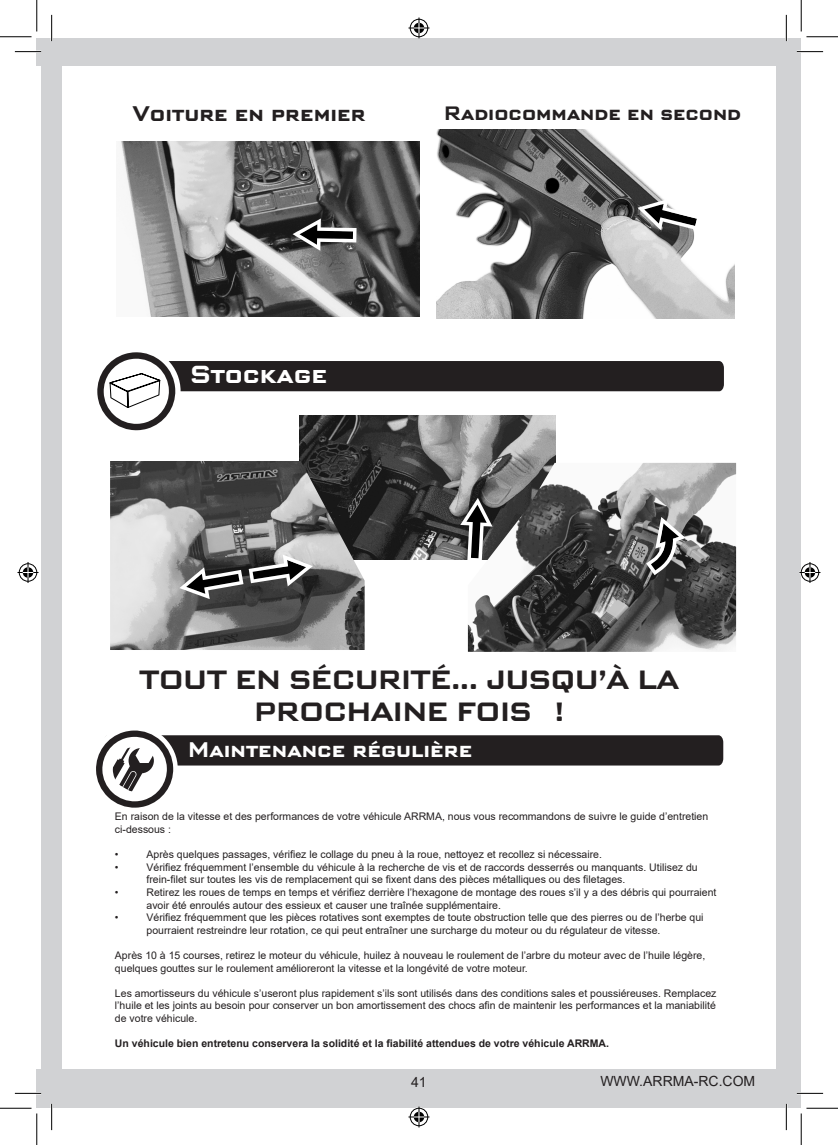
<style>
.page{position:relative;width:838px;height:1145px;background:#fff}
.page>*{position:absolute;margin:0;border:0;box-sizing:border-box;transform-origin:0 0}
.t1{font:700 26.25px/31.5px "Bank Gothic";color:#231f20;text-align:center}
.t2{font:700 24.5px "Bank Gothic";color:#fff}
.t3{font:700 21px "Bank Gothic";color:#fff}
.t4{font:700 21px "Bank Gothic";color:#231f20}
.t5{font:700 19.25px "Bank Gothic";color:#231f20}
.t6{font:14px "Arial";color:#231f20}
.t7{font:10.5px/12.6px "Arial";color:#231f20}
.t8{font:700 10.5px "Arial";color:#231f20}
</style>
<div class="page">
<div style="left:37px;top:38px;width:763px;height:1069px;background:#d1d2d4"></div>
<div style="left:62px;top:67px;width:713px;height:1002px;background:#fff"></div>
<hr style="left:37px;top:67px;width:4px;height:1002px;background:#fff">
<svg style="left:97px;top:352px;width:626px;height:79px"></svg>
<svg style="left:96px;top:730px;width:627px;height:78px"></svg>
<img style="left:437px;top:129px;width:297px;height:189px">
<svg style="left:637px;top:199px;width:64px;height:31px"></svg>
<img style="left:299px;top:415px;width:256px;height:145px">
<img style="left:110px;top:461px;width:254px;height:189px">
<img style="left:468px;top:463px;width:268px;height:189px">
<svg style="left:646px;top:517px;width:39px;height:58px"></svg>
<svg style="left:617px;top:497px;width:21px;height:13px"></svg>
<img style="left:120px;top:142px;width:299px;height:175px">
<svg style="left:292px;top:218px;width:64px;height:33px"></svg>
<svg style="left:179px;top:567px;width:64px;height:32px"></svg>
<svg style="left:249px;top:555px;width:64px;height:31px"></svg>
<svg style="left:460px;top:498px;width:32px;height:64px"></svg>
<hr style="left:15px;top:51px;width:26px;height:2px;background:#fff">
<hr style="left:796px;top:51px;width:27px;height:2px;background:#fff">
<hr style="left:15px;top:1092px;width:26px;height:2px;background:#fff">
<hr style="left:796px;top:1092px;width:27px;height:2px;background:#fff">
<hr style="left:51px;top:15px;width:2px;height:26px;background:#fff">
<hr style="left:51px;top:1104px;width:2px;height:26px;background:#fff">
<hr style="left:785px;top:15px;width:2px;height:26px;background:#fff">
<hr style="left:785px;top:1104px;width:2px;height:26px;background:#fff">
<svg style="left:15px;top:51px;width:26px;height:1px"></svg>
<svg style="left:796px;top:51px;width:27px;height:1px"></svg>
<svg style="left:15px;top:1093px;width:26px;height:1px"></svg>
<svg style="left:796px;top:1093px;width:27px;height:1px"></svg>
<svg style="left:51px;top:15px;width:1px;height:26px"></svg>
<svg style="left:51px;top:1104px;width:1px;height:26px"></svg>
<svg style="left:786px;top:15px;width:1px;height:26px"></svg>
<svg style="left:786px;top:1104px;width:1px;height:26px"></svg>
<hr style="left:0;top:36px;width:32px;height:1px;background:#000">
<hr style="left:806px;top:36px;width:31px;height:1px;background:#000">
<hr style="left:0;top:1108px;width:32px;height:1px;background:#000">
<hr style="left:806px;top:1108px;width:31px;height:1px;background:#000">
<hr style="left:36px;top:0;width:1px;height:31px;background:#000">
<hr style="left:36px;top:1113px;width:1px;height:32px;background:#000">
<hr style="left:800px;top:0;width:1px;height:31px;background:#000">
<hr style="left:800px;top:1113px;width:1px;height:32px;background:#000">
<svg style="left:408px;top:18px;width:21px;height:21px"></svg>
<svg style="left:408px;top:1106px;width:21px;height:21px"></svg>
<svg style="left:18px;top:562px;width:21px;height:21px"></svg>
<svg style="left:799px;top:562px;width:21px;height:21px"></svg>
<p class="t4" style="left:132px;top:101px;width:235px">Voiture en premier</p>
<p class="t5" style="left:444px;top:101px;width:298px">Radiocommande en second</p>
<p class="t2" style="left:190px;top:360px;width:138px">Stockage</p>
<p class="t1" style="left:139px;top:664px;width:541px">TOUT EN SÉCURITÉ... JUSQU’À LA<br>PROCHAINE FOIS !</p>
<p class="t3" style="left:188px;top:737px;width:286px">Maintenance régulière</p>
<p class="t7" style="left:115px;top:810px;width:594px">En raison de la vitesse et des performances de votre véhicule ARRMA, nous vous recommandons de suivre le guide d’entretien ci-dessous :</p>
<p class="t7" style="left:115px;top:848px;width:5px">•</p>
<p class="t7" style="left:146px;top:848px;width:457px">Après quelques passages, vérifiez le collage du pneu à la roue, nettoyez et recollez si nécessaire.</p>
<p class="t7" style="left:115px;top:861px;width:5px">•</p>
<p class="t7" style="left:146px;top:861px;width:552px">Vérifiez fréquemment l’ensemble du véhicule à la recherche de vis et de raccords desserrés ou manquants. Utilisez du frein-filet sur toutes les vis de remplacement qui se fixent dans des pièces métalliques ou des filetages.</p>
<p class="t7" style="left:115px;top:886px;width:5px">•</p>
<p class="t7" style="left:146px;top:886px;width:571px">Retirez les roues de temps en temps et vérifiez derrière l’hexagone de montage des roues s’il y a des débris qui pourraient avoir été enroulés autour des essieux et causer une traînée supplémentaire.</p>
<p class="t7" style="left:115px;top:911px;width:5px">•</p>
<p class="t7" style="left:146px;top:911px;width:558px">Vérifiez fréquemment que les pièces rotatives sont exemptes de toute obstruction telle que des pierres ou de l’herbe qui pourraient restreindre leur rotation, ce qui peut entraîner une surcharge du moteur ou du régulateur de vitesse.</p>
<p class="t7" style="left:115px;top:949px;width:592px">Après 10 à 15 courses, retirez le moteur du véhicule, huilez à nouveau le roulement de l’arbre du moteur avec de l’huile légère, quelques gouttes sur le roulement amélioreront la vitesse et la longévité de votre moteur.</p>
<p class="t7" style="left:115px;top:987px;width:603px;text-align:justify">Les amortisseurs du véhicule s’useront plus rapidement s’ils sont utilisés dans des conditions sales et poussiéreuses. Remplacez l’huile et les joints au besoin pour conserver un bon amortissement des chocs afin de maintenir les performances et la maniabilité de votre véhicule.</p>
<p class="t8" style="left:115px;top:1036px;width:495px">Un véhicule bien entretenu conservera la solidité et la fiabilité attendues de votre véhicule ARRMA.</p>
<h3 class="t6" style="left:411px;top:1072px;width:17px">41</h3>
<h3 class="t6" style="left:600px;top:1071px;width:156px">WWW.ARRMA-RC.COM</h3>
</div>
